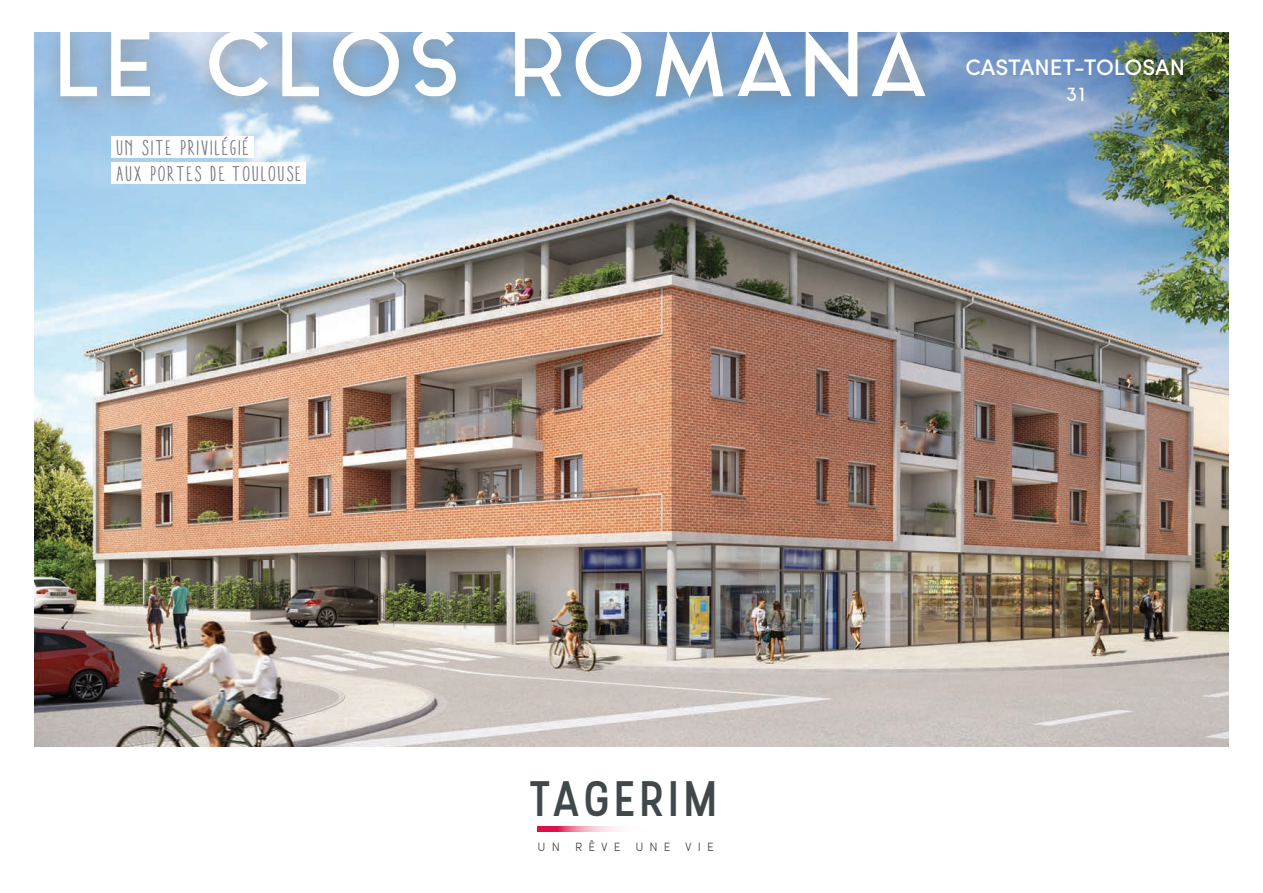
<style>
.page{position:relative;width:1263px;height:893px;background:#fff}
.page>*{position:absolute;margin:0;border:0;box-sizing:border-box;transform-origin:0 0}
.t1{font:90px "Aqua Grotesque";color:#fff}
.t2{font:500 49.8px "Stellar";letter-spacing:.055em;color:#40484b}
.t3{font:500 22.5px "Sofia Pro";color:#fff}
.t4{font:condensed 21.3px "Aracne";letter-spacing:.075em;color:#727484}
.t5{font:18px "Aqua Grotesque";color:#fff}
.t6{font:300 12px "Sofia Pro";letter-spacing:.5em;color:#40484b}
</style>
<div class="page">
<img style="left:34px;top:32px;width:1195px;height:715px">
<svg style="left:538px;top:826px;width:80px;height:6px"></svg>
<div style="left:44px;top:15px;width:901px;height:103px;background:#898476;opacity:.6"></div>
<div style="left:7px;top:9px;width:1244px;height:22px;background:#fff"></div>
<div style="left:112px;top:136px;width:142px;height:22px;background:#fff"></div>
<div style="left:112px;top:162px;width:194px;height:22px;background:#fff"></div>
<p class="t1" style="left:53px;top:17px;width:881px">LE CLOS ROMANA</p>
<p class="t4" style="left:117px;top:135px;width:134px">UN SITE PRIVILÉGIÉ</p>
<p class="t4" style="left:117px;top:161px;width:187px">AUX PORTES DE TOULOUSE</p>
<p class="t3" style="left:965px;top:51px;width:221px">CASTANET-TOLOSAN</p>
<p class="t5" style="left:1066px;top:85px;width:20px">31</p>
<p class="t2" style="left:530px;top:769px;width:191px">TAGERIM</p>
<p class="t6" style="left:538px;top:838px;width:24px">U N</p>
<p class="t6" style="left:575px;top:838px;width:47px">RÊVE</p>
<p class="t6" style="left:635px;top:838px;width:80px">UNE VIE</p>
</div>
